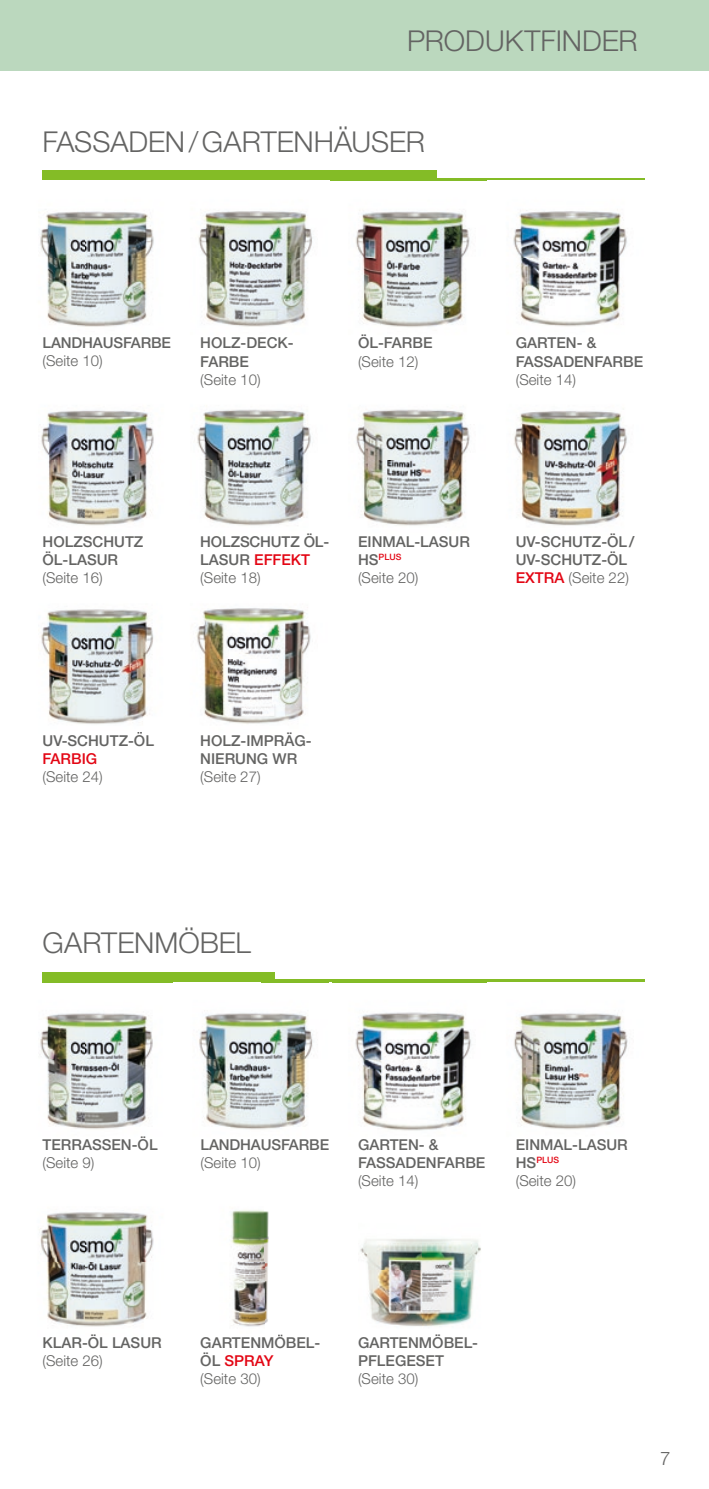
<style>
.page{position:relative;width:709px;height:1489px;background:#fff}
.page>*{position:absolute;margin:0;border:0;box-sizing:border-box;transform-origin:0 0}
.t1{font:300 28.75px "Helvetica Neue";color:#646463}
.t2{font:300 18.75px "Helvetica Neue";color:#646463}
.t3{font:500 15px/18px "Helvetica Neue";color:#646463}
.t4{font:300 15px "Helvetica Neue";color:#646463}
.t5{font:500 15px "Helvetica Neue";color:#e30614}
.t6{font:500 8.75px "Helvetica Neue";color:#e30614}
.s1{color:#e30614}
.s2{font-weight:300}
.s3{font-size:15px;color:#646463}
</style>
<div class="page">
<img style="left:40px;top:608px;width:271px;height:116px">
<div style="left:43px;top:171px;width:394px;height:10px;background:#84bc26"></div>
<hr style="left:435px;top:178px;width:210px;height:3px;background:#84bc26">
<div style="left:43px;top:971px;width:232px;height:10px;background:#84bc26"></div>
<hr style="left:261px;top:979px;width:384px;height:2px;background:#84bc26">
<img style="left:199px;top:982px;width:429px;height:149px">
<img style="left:174px;top:981px;width:101px;height:1px">
<img style="left:261px;top:981px;width:69px;height:1px">
<img style="left:40px;top:210px;width:587px;height:117px">
<img style="left:41px;top:409px;width:586px;height:117px">
<img style="left:40px;top:1212px;width:114px;height:115px">
<img style="left:330px;top:981px;width:157px;height:1px">
<img style="left:330px;top:982px;width:1px;height:149px">
<img style="left:40px;top:981px;width:132px;height:148px">
<img style="left:43px;top:981px;width:129px;height:1px">
<img style="left:360px;top:1239px;width:121px;height:88px">
<img style="left:487px;top:981px;width:158px;height:1px">
<img style="left:231px;top:1210px;width:38px;height:117px">
<div style="left:0;top:0;width:709px;height:71px;background:#bbd8be"></div>
<h1 class="t1" style="left:407px;top:23px;width:232px">PRODUKTFINDER</h1>
<h1 class="t1" style="left:43px;top:125px;width:384px">FASSADEN / GARTENHÄUSER</h1>
<p class="t3" style="left:43px;top:334px;width:130px">LANDHAUSFARBE</p>
<p class="t4" style="left:43px;top:352px;width:62px">(Seite 10)</p>
<p class="t3" style="left:200px;top:334px;width:95px">HOLZ-DECK-<br>FARBE</p>
<p class="t4" style="left:200px;top:370px;width:62px">(Seite 10)</p>
<p class="t3" style="left:358px;top:334px;width:76px">ÖL-FARBE</p>
<p class="t4" style="left:358px;top:352px;width:62px">(Seite 12)</p>
<p class="t3" style="left:516px;top:334px;width:129px">GARTEN- &amp;<br>FASSADENFARBE</p>
<p class="t4" style="left:516px;top:370px;width:62px">(Seite 14)</p>
<p class="t3" style="left:43px;top:532px;width:102px">HOLZSCHUTZ<br>ÖL-LASUR</p>
<p class="t4" style="left:43px;top:568px;width:62px">(Seite 16)</p>
<p class="t3" style="left:200px;top:532px;width:130px">HOLZSCHUTZ ÖL-<br>LASUR <span class="s1">EFFEKT </span><span class="s2">(Seite 18)</span></p>
<p class="t3" style="left:358px;top:532px;width:113px">EINMAL-LASUR</p>
<p class="t6" style="left:358px;top:551px;width:45px"><span class="s3">HS</span>PLUS</p>
<p class="t4" style="left:358px;top:568px;width:62px">(Seite 20)</p>
<p class="t3" style="left:516px;top:532px;width:120px">UV-SCHUTZ-ÖL /<br>UV-SCHUTZ-ÖL<br><span class="s1">EXTRA</span> <span class="s2">(Seite 22)</span></p>
<p class="t3" style="left:43px;top:731px;width:113px">UV-SCHUTZ-ÖL</p>
<p class="t5" style="left:43px;top:749px;width:56px">FARBIG</p>
<p class="t4" style="left:43px;top:767px;width:62px">(Seite 24)</p>
<p class="t3" style="left:200px;top:731px;width:113px">HOLZ-IMPRÄG-<br>NIERUNG WR</p>
<p class="t4" style="left:200px;top:767px;width:62px">(Seite 27)</p>
<h1 class="t1" style="left:43px;top:925px;width:210px">GARTENMÖBEL</h1>
<p class="t3" style="left:43px;top:1135px;width:117px">TERRASSEN-ÖL</p>
<p class="t4" style="left:43px;top:1153px;width:53px">(Seite 9)</p>
<p class="t3" style="left:200px;top:1135px;width:130px">LANDHAUSFARBE</p>
<p class="t4" style="left:200px;top:1153px;width:62px">(Seite 10)</p>
<p class="t3" style="left:358px;top:1135px;width:129px">GARTEN- &amp;<br>FASSADENFARBE</p>
<p class="t4" style="left:358px;top:1171px;width:62px">(Seite 14)</p>
<p class="t3" style="left:516px;top:1135px;width:113px">EINMAL-LASUR</p>
<p class="t6" style="left:516px;top:1154px;width:45px"><span class="s3">HS</span>PLUS</p>
<p class="t4" style="left:516px;top:1171px;width:62px">(Seite 20)</p>
<p class="t3" style="left:43px;top:1333px;width:121px">KLAR-ÖL LASUR</p>
<p class="t4" style="left:43px;top:1351px;width:62px">(Seite 26)</p>
<p class="t3" style="left:200px;top:1333px;width:122px">GARTENMÖBEL-<br>ÖL <span class="s1">SPRAY<br></span><span class="s2">(Seite 30)</span></p>
<p class="t3" style="left:358px;top:1333px;width:122px">GARTENMÖBEL-<br>PFLEGESET</p>
<p class="t4" style="left:358px;top:1369px;width:62px">(Seite 30)</p>
<p class="t2" style="left:660px;top:1446px;width:12px">7</p>
</div>
